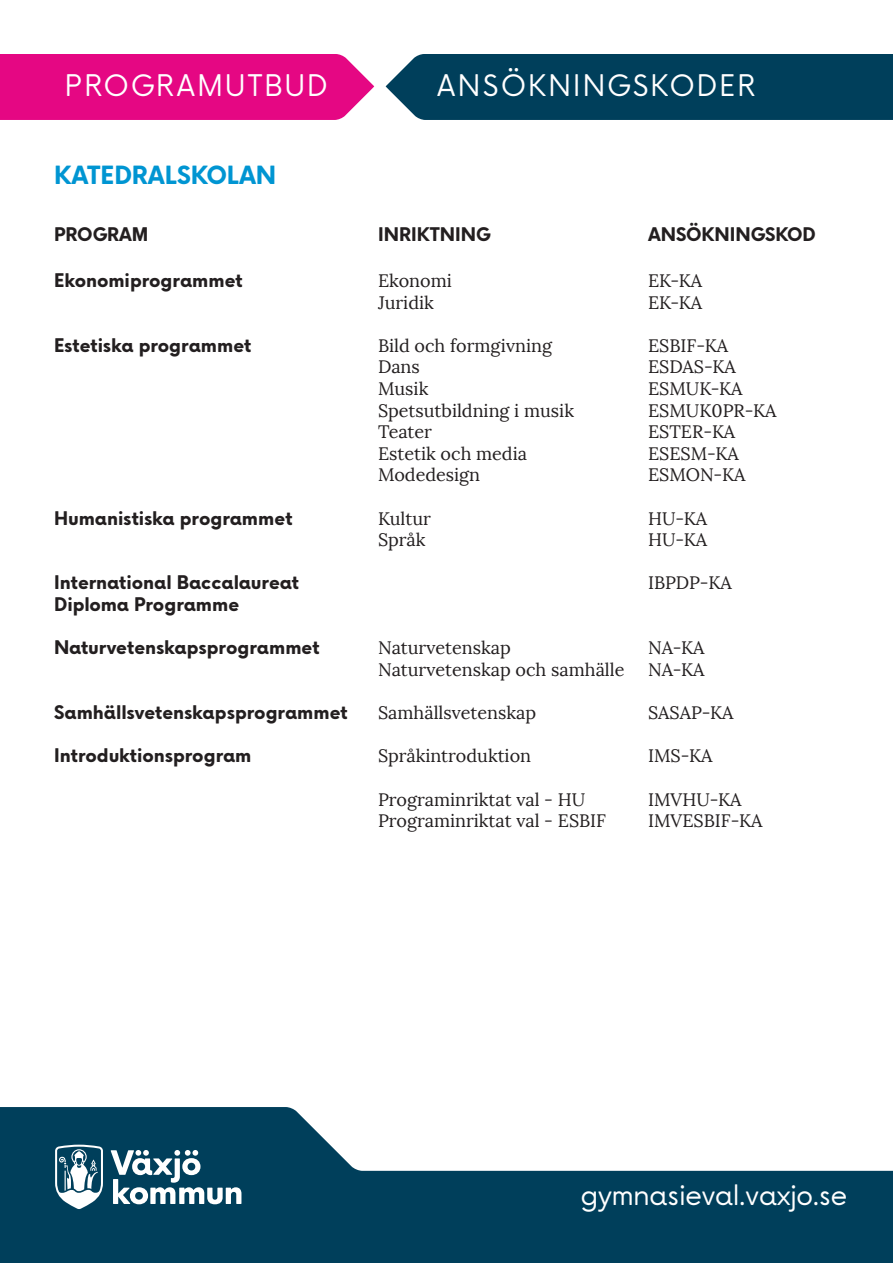
<style>
.page{position:relative;width:893px;height:1263px;background:#fff}
.page>*{position:absolute;margin:0;border:0;box-sizing:border-box;transform-origin:0 0}
.POÄNGPLAN{font:28.5px "Vaxjo Now";letter-spacing:.1em;color:#fff}
.t1{font:27px "Vaxjo Now";letter-spacing:-.005em;color:#fff}
.t2{font:700 24px "Vaxjo Now";letter-spacing:-.005em;color:#0095d2}
.t3{font:18px "Lora";color:#231f20}
.t4{font:700 18px "Vaxjo Now";color:#231f20}
</style>
<div class="page">
<div style="left:0;top:54px;width:374px;height:66px;background:#e50783"></div>
<div style="left:386px;top:54px;width:507px;height:66px;background:#003f5b"></div>
<svg style="left:0;top:1107px;width:893px;height:156px;fill:#003f5b"></svg>
<svg style="left:111px;top:1150px;width:130px;height:54px"></svg>
<svg style="left:55px;top:1145px;width:48px;height:64px"></svg>
<p class="POÄNGPLAN" style="left:65px;top:66px;width:264px">PROGRAMUTBUD</p>
<p class="POÄNGPLAN" style="left:437px;top:66px;width:320px">ANSÖKNINGSKODER</p>
<p class="t2" style="left:54px;top:158px;width:224px">KATEDRALSKOLAN</p>
<p class="t4" style="left:54px;top:221px;width:96px">PROGRAM</p>
<p class="t4" style="left:378px;top:221px;width:114px">INRIKTNING</p>
<p class="t4" style="left:648px;top:221px;width:169px">ANSÖKNINGSKOD</p>
<p class="t4" style="left:54px;top:267px;width:190px">Ekonomiprogrammet</p>
<p class="t3" style="left:378px;top:270px;width:75px">Ekonomi</p>
<p class="t3" style="left:648px;top:270px;width:56px">EK-KA</p>
<p class="t3" style="left:378px;top:291px;width:57px">Juridik</p>
<p class="t3" style="left:648px;top:291px;width:56px">EK-KA</p>
<p class="t4" style="left:54px;top:332px;width:199px">Estetiska programmet</p>
<p class="t3" style="left:378px;top:334px;width:175px">Bild och formgivning</p>
<p class="t3" style="left:648px;top:334px;width:82px">ESBIF-KA</p>
<p class="t3" style="left:378px;top:356px;width:43px">Dans</p>
<p class="t3" style="left:648px;top:356px;width:89px">ESDAS-KA</p>
<p class="t3" style="left:378px;top:378px;width:52px">Musik</p>
<p class="t3" style="left:648px;top:378px;width:96px">ESMUK-KA</p>
<p class="t3" style="left:378px;top:399px;width:197px">Spetsutbildning i musik</p>
<p class="t3" style="left:648px;top:399px;width:130px">ESMUK0PR-KA</p>
<p class="t3" style="left:378px;top:421px;width:56px">Teater</p>
<p class="t3" style="left:648px;top:421px;width:89px">ESTER-KA</p>
<p class="t3" style="left:378px;top:442px;width:151px">Estetik och media</p>
<p class="t3" style="left:648px;top:442px;width:92px">ESESM-KA</p>
<p class="t3" style="left:378px;top:464px;width:104px">Modedesign</p>
<p class="t3" style="left:648px;top:464px;width:99px">ESMON-KA</p>
<p class="t4" style="left:54px;top:505px;width:240px">Humanistiska programmet</p>
<p class="t3" style="left:378px;top:507px;width:54px">Kultur</p>
<p class="t3" style="left:648px;top:507px;width:61px">HU-KA</p>
<p class="t3" style="left:378px;top:529px;width:49px">Språk</p>
<p class="t3" style="left:648px;top:529px;width:61px">HU-KA</p>
<p class="t4" style="left:54px;top:570px;width:247px">International Baccalaureat</p>
<p class="t3" style="left:648px;top:572px;width:85px">IBPDP-KA</p>
<p class="t4" style="left:54px;top:591px;width:187px">Diploma Programme</p>
<p class="t4" style="left:54px;top:635px;width:267px">Naturvetenskapsprogrammet</p>
<p class="t3" style="left:378px;top:637px;width:134px">Naturvetenskap</p>
<p class="t3" style="left:648px;top:637px;width:58px">NA-KA</p>
<p class="t3" style="left:378px;top:658px;width:248px">Naturvetenskap och samhälle</p>
<p class="t3" style="left:648px;top:658px;width:58px">NA-KA</p>
<p class="t4" style="left:54px;top:699px;width:295px">Samhällsvetenskapsprogrammet</p>
<p class="t3" style="left:378px;top:702px;width:160px">Samhällsvetenskap</p>
<p class="t3" style="left:648px;top:702px;width:87px">SASAP-KA</p>
<p class="t4" style="left:54px;top:743px;width:199px">Introduktionsprogram</p>
<p class="t3" style="left:378px;top:745px;width:155px">Språkintroduktion</p>
<p class="t3" style="left:648px;top:745px;width:66px">IMS-KA</p>
<p class="t3" style="left:378px;top:788px;width:209px">Programinriktat val - HU</p>
<p class="t3" style="left:648px;top:788px;width:95px">IMVHU-KA</p>
<p class="t3" style="left:378px;top:810px;width:230px">Programinriktat val - ESBIF</p>
<p class="t3" style="left:648px;top:810px;width:116px">IMVESBIF-KA</p>
<p class="t1" style="left:581px;top:1177px;width:268px">gymnasieval.vaxjo.se</p>
</div>
